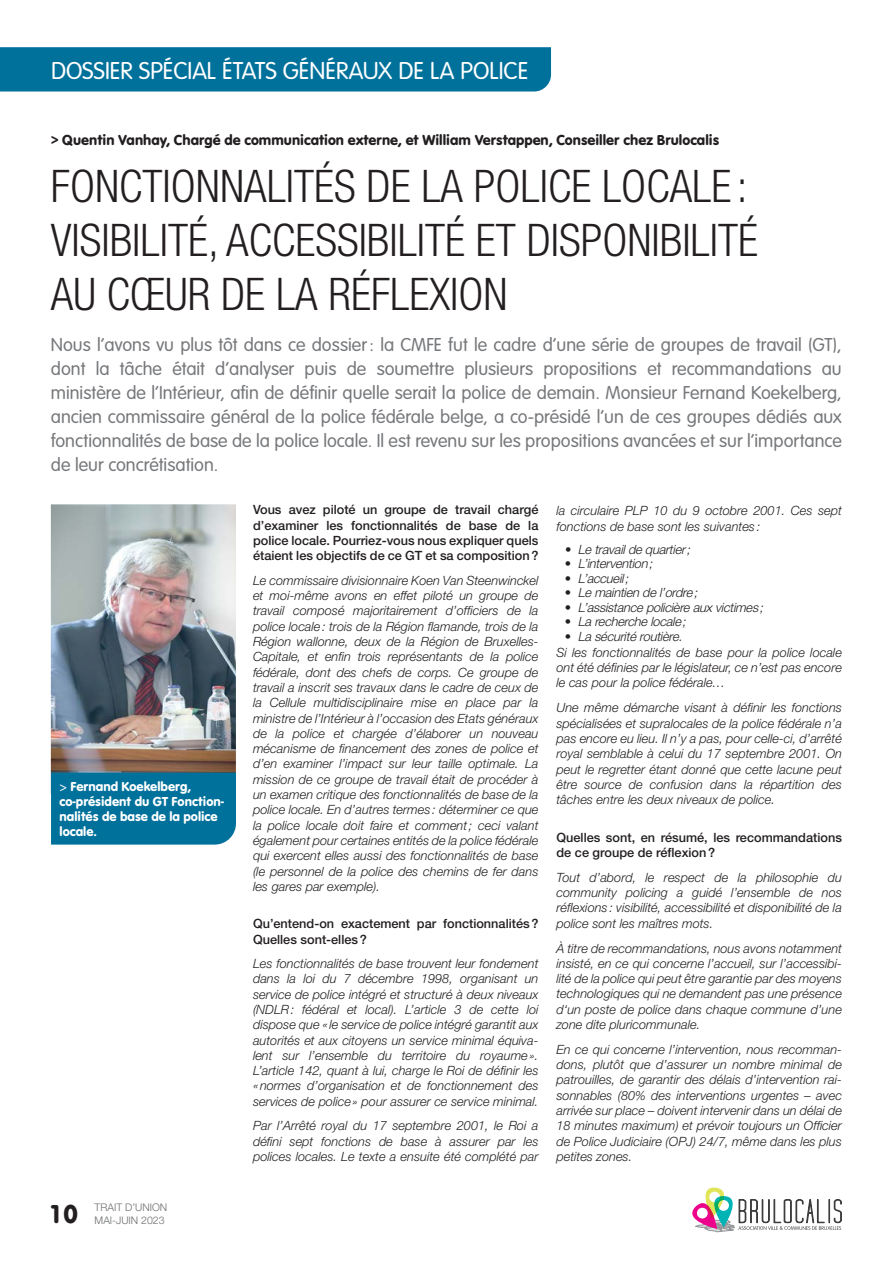
<style>
.page{position:relative;width:893px;height:1263px;background:#fff}
.page>*{position:absolute;margin:0;border:0;box-sizing:border-box;transform-origin:0 0}
.t1{font:300 condensed 45px/54px "Helvetica Neue LT Pro";color:#231f20}
.t2{font:27px "VAG Rundschrift D";color:#231f20}
.t3{font:300 25.5px "VAG Rundschrift D";color:#fff}
.t4{font:300 19.5px/24px "VAG Rundschrift D";color:#76787b;text-align:justify}
.t5{font:15px "VAG Rundschrift D";color:#231f20}
.t6{font:13.5px/15px "VAG Rundschrift D";color:#fff}
.t7{font:italic 300 12.75px/15.3px "Helvetica Neue LT Pro";color:#231f20;text-align:justify}
.t8{font:500 12.75px/15.3px "Helvetica Neue LT Pro";color:#231f20}
.t9{font:italic 300 12.75px "Helvetica Neue LT Pro";color:#231f20}
.t10{font:300 10.5px "Helvetica Neue LT Pro";color:#6c6d70}
.s1{font-weight:300}
.s2{font-style:normal}
.s3{font-style:inherit}
</style>
<div class="page">
<img style="left:51px;top:504px;width:185px;height:269px">
<div style="left:51px;top:773px;width:185px;height:72px;background:#00719b"></div>
<svg style="left:692px;top:1187px;width:150px;height:45px"></svg>
<div style="left:0;top:47px;width:551px;height:45px;background:#00719b"></div>
<h3 class="t3" style="left:51px;top:56px;width:479px">DOSSIER SPÉCIAL ÉTATS GÉNÉRAUX DE LA POLICE</h3>
<p class="t5" style="left:51px;top:131px;width:670px">&gt; Quentin Vanhay, Chargé de communication externe, et William Verstappen, Conseiller chez Brulocalis</p>
<h1 class="t1" style="left:51px;top:159px;width:709px">FONCTIONNALITÉS DE LA POLICE LOCALE :<br>VISIBILITÉ, ACCESSIBILITÉ ET DISPONIBILITÉ<br>AU CŒUR DE LA RÉFLEXION</h1>
<p class="t4" style="left:51px;top:333px;width:792px">Nous l’avons vu plus tôt dans ce dossier: la CMFE fut le cadre d’une série de groupes de travail (GT), dont la tâche était d’analyser puis de soumettre plusieurs propositions et recommandations au ministère de l’Intérieur, afin de définir quelle serait la police de demain. Monsieur Fernand Koekelberg, ancien commissaire général de la police fédérale belge, a co-présidé l’un de ces groupes dédiés aux fonctionnalités de base de la police locale. Il est revenu sur les propositions avancées et sur l’importance de leur concrétisation.</p>
<p class="t6" style="left:60px;top:779px;width:166px"><span class="s1">&gt;</span> Fernand Koekelberg, co-président du GT Fonction&shy;nalités de base de la police locale.</p>
<p class="t10" style="left:95px;top:1201px;width:74px">TRAIT D’UNION</p>
<h2 class="t2" style="left:51px;top:1198px;width:29px">10</h2>
<p class="t10" style="left:95px;top:1213px;width:33px">MAI-JUIN</p>
<p class="t10" style="left:141px;top:1213px;width:25px">2023</p>
<p class="t8" style="left:253px;top:502px;width:287px;text-align:justify">Vous avez piloté un groupe de travail chargé d’examiner les fonctionnalités de base de la police locale. Pourriez-vous nous expliquer quels étaient les objectifs de ce GT et sa composition?</p>
<p class="t7" style="left:253px;top:572px;width:287px">Le commissaire divisionnaire Koen Van Steenwinckel et moi-même avons en effet piloté un groupe de travail composé majoritairement d’officiers de la police locale: trois de la Région flamande, trois de la Région wallonne, deux de la Région de Bruxelles-Capitale, et enfin trois représentants de la police fédérale, dont des chefs de corps. Ce groupe de travail a inscrit ses travaux dans le cadre de ceux de la Cellule multidisciplinaire mise en place par la ministre de l’Intérieur à l’occasion des Etats généraux de la police et chargée d’élaborer un nouveau mécanisme de financement des zones de police et d’en examiner l’impact sur leur taille optimale. La mission de ce groupe de travail était de procéder à un examen critique des fonctionnalités de base de la police locale. En d’autres termes : déterminer ce que la police locale doit faire et comment; ceci valant également pour certaines entités de la police fédérale qui exercent elles aussi des fonctionnalités de base (le personnel de la police des chemins de fer dans les gares par exemple).</p>
<p class="t8" style="left:253px;top:916px;width:287px">Qu’entend-on exactement par fonctionnalités?<br>Quelles sont-elles?</p>
<p class="t7" style="left:253px;top:956px;width:287px">Les fonctionnalités de base trouvent leur fondement dans la loi du 7 décembre 1998, organisant un service de police intégré et structuré à deux niveaux (NDLR: fédéral et local). L’article 3 de cette loi dispose que « le service de police intégré garantit aux autorités et aux citoyens un service minimal équiva&shy;lent sur l’ensemble du territoire du royaume».<br>L’article 142, quant à lui, charge le Roi de définir les «normes d’organisation et de fonctionnement des services de police» pour assurer ce service minimal.</p>
<p class="t7" style="left:253px;top:1118px;width:287px">Par l’Arrêté royal du 17 septembre 2001, le Roi a défini sept fonctions de base à assurer par les polices locales. Le texte a ensuite été complété par</p>
<p class="t7" style="left:556px;top:503px;width:287px">la circulaire PLP 10 du 9 octobre 2001. Ces sept fonctions de base sont les suivantes :</p>
<p class="t9" style="left:565px;top:541px;width:130px"><span class="s2">•</span> Le travailde quartier;</p>
<p class="t9" style="left:565px;top:556px;width:92px"><span class="s2">•</span> L’intervention;</p>
<p class="t9" style="left:565px;top:570px;width:68px"><span class="s2">•</span> L’accueil;</p>
<p class="t9" style="left:565px;top:585px;width:137px"><span class="s2">•</span> Le maintien de l’ordre;</p>
<p class="t9" style="left:565px;top:599px;width:203px"><span class="s2">•</span> L’assistance policière auxvictimes;</p>
<p class="t9" style="left:565px;top:614px;width:126px"><span class="s2">•</span> La recherche locale;</p>
<p class="t7" style="left:556px;top:628px;width:287px;text-align:left;text-indent:9px"><span class="s2">•</span> <span class="s3">La sécurité routière.<br></span>Si les fonctionnalités de base pour la police locale ont été définies par le législateur, ce n’est pas encore le cas pour la police fédérale…</p>
<p class="t7" style="left:556px;top:700px;width:287px">Une même démarche visant à définir les fonctions spécialisées et supralocales de la police fédérale n’a pas encore eu lieu. Il n’y a pas, pour celle-ci, d’arrêté royal semblable à celui du 17 septembre 2001. On peut le regretter étant donné que cette lacune peut être source de confusion dans la répartition des tâches entre les deux niveaux de police.</p>
<p class="t8" style="left:556px;top:829px;width:287px">Quelles sont, en résumé, les recommandations de ce groupe de réflexion?</p>
<p class="t7" style="left:556px;top:869px;width:287px">Tout d’abord, le respect de la philosophie du community policing a guidé l’ensemble de nos réflexions : visibilité, accessibilité et disponibilité de la police sont les maîtres mots.</p>
<p class="t7" style="left:556px;top:940px;width:287px">À titre de recommandations, nous avons notamment insisté, en ce qui concerne l’accueil, sur l’accessibi&shy;lité de la police qui peut être garantie par des moyens technologiques qui ne demandent pas une présence d‘un poste de police dans chaque commune d’une zone dite pluricommunale.</p>
<p class="t7" style="left:556px;top:1041px;width:287px">En ce qui concerne l’intervention, nous recomman&shy;dons, plutôt que d’assurer un nombre minimal de patrouilles, de garantir des délais d’intervention rai&shy;sonnables (80% des interventions urgentes – avec arrivée sur place – doivent intervenir dans un délai de 18 minutes maximum) et prévoir toujours un Officier de Police Judiciaire (OPJ) 24/7, même dans les plus petites zones.</p>
</div>
